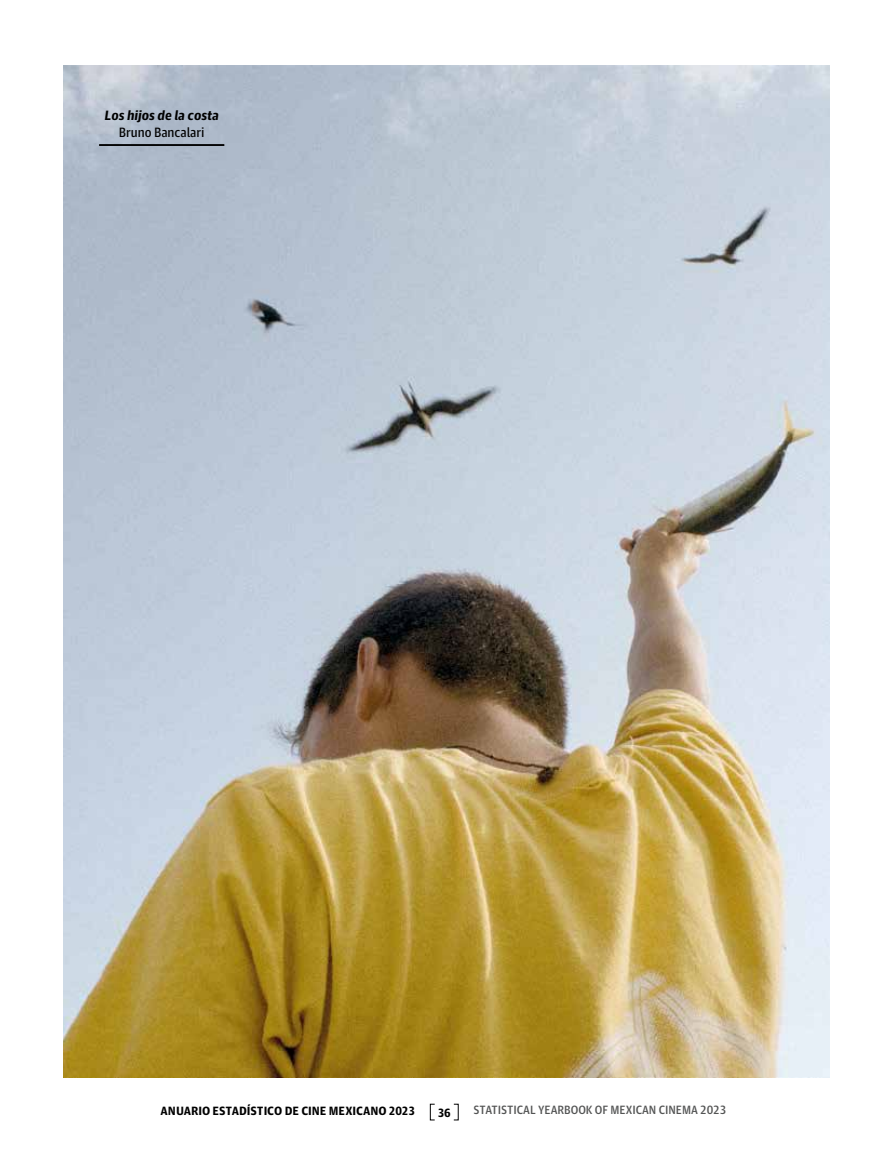
<style>
.page{position:relative;width:893px;height:1149px;background:#fff}
.page>*{position:absolute;margin:0;border:0;box-sizing:border-box;transform-origin:0 0}
.t1{font:italic 700 13.5px "Guardian Agate Sans 4";letter-spacing:-.005em;color:#000}
.t2{font:13.5px "Guardian Agate Sans 4";letter-spacing:-.005em;color:#000}
.t3{font:900 12px "Guardian Agate Sans";letter-spacing:-.005em;color:#000}
.t4{font:500 12px "Guardian Agate Sans";letter-spacing:-.005em;color:#535454}
</style>
<div class="page">
<img style="left:64px;top:65px;width:765px;height:1011px">
<hr style="left:99px;top:144px;width:125px;height:2px;background:#000">
<div style="left:430px;top:1103px;width:5px;height:16px;border:1px solid #000"></div>
<p class="t1" style="left:104px;top:106px;width:116px">Los hijos de la costa</p>
<p class="t2" style="left:119px;top:123px;width:87px">Bruno Bancalari</p>
<p class="t3" style="left:161px;top:1101px;width:256px">ANUARIO ESTADÍSTICO DE CINE MEXICANO 2023</p>
<p class="t3" style="left:438px;top:1104px;width:15px">36</p>
<p class="t4" style="left:474px;top:1101px;width:254px">STATISTICAL YEARBOOK OF MEXICAN CINEMA 2023</p>
</div>
